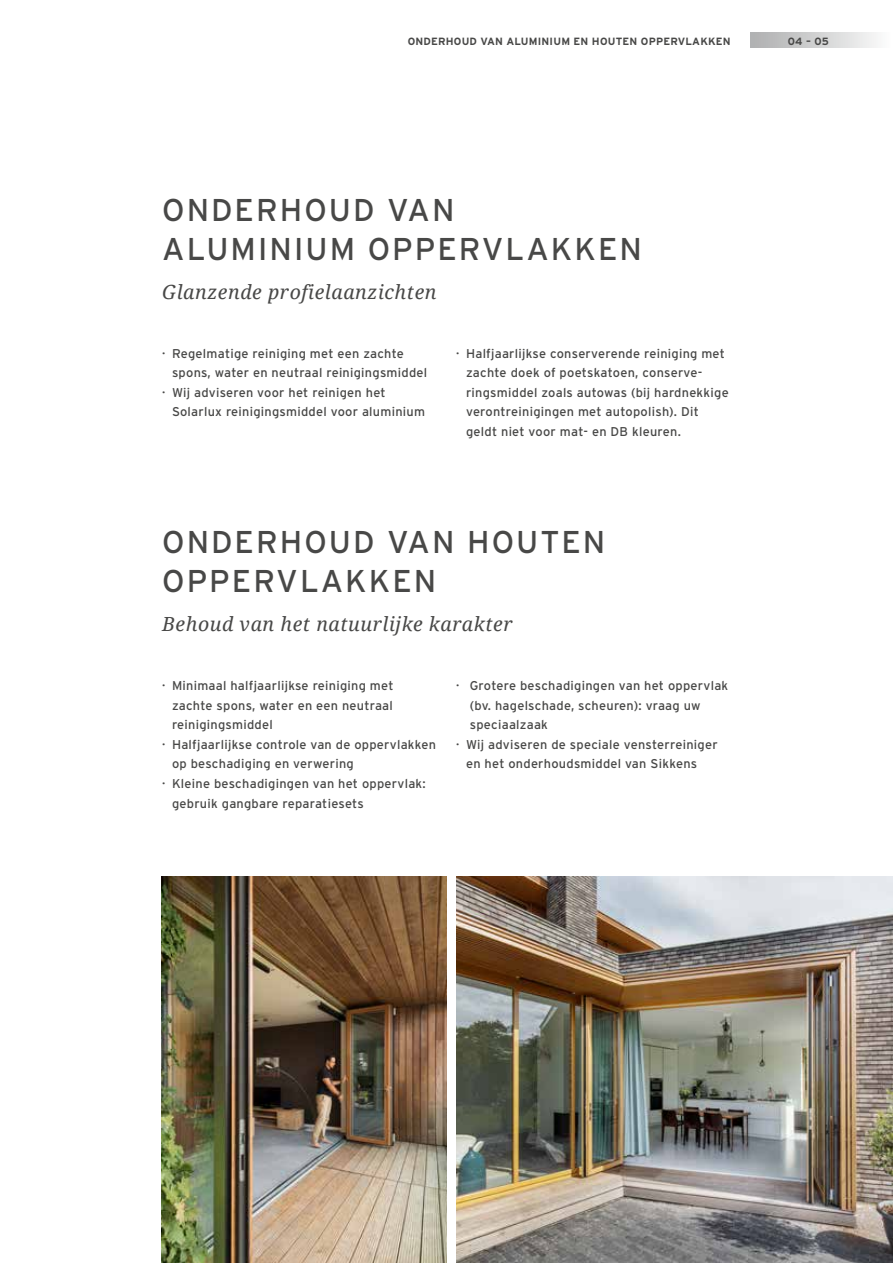
<style>
.page{position:relative;width:893px;height:1263px;background:#fff}
.page>*{position:absolute;margin:0;border:0;box-sizing:border-box;transform-origin:0 0}
.t1{font:31.5px/39.2px "Interstate";letter-spacing:.065em;color:#484847}
.t2{font:italic 19.5px "Droid Serif";letter-spacing:.03em;color:#484847}
.t3{font:12.75px/19.5px "Interstate";letter-spacing:.02em;color:#484847}
.t4{font:700 10.5px "Interstate";letter-spacing:.02em;color:#484847}
</style>
<div class="page">
<img style="left:161px;top:876px;width:285px;height:387px">
<img style="left:456px;top:876px;width:437px;height:387px">
<svg style="left:750px;top:33px;width:126px;height:15px;background:#d0d0d0"></svg>
<p class="t4" style="left:408px;top:35px;width:325px">ONDERHOUD VAN ALUMINIUM EN HOUTEN OPPERVLAKKEN</p>
<p class="t4" style="left:788px;top:35px;width:42px">04 – 05</p>
<h1 class="t1" style="left:162px;top:190px;width:481px">ONDERHOUD VAN<br>ALUMINIUM OPPERVLAKKEN</h1>
<h2 class="t2" style="left:162px;top:281px;width:276px">Glanzende profielaanzichten</h2>
<p class="t3" style="left:162px;top:343px;width:243px">· Regelmatige reiniging met een zachte</p>
<p class="t3" style="left:172px;top:363px;width:257px">spons, water en neutraal reinigingsmiddel</p>
<p class="t3" style="left:162px;top:382px;width:225px">· Wij adviseren voor het reinigen het</p>
<p class="t3" style="left:172px;top:402px;width:254px">Solarlux reinigingsmiddel voor aluminium</p>
<p class="t3" style="left:466px;top:343px;width:264px;text-indent:-10px">· Halfjaarlijkse conserverende reiniging met zachte doek of poetskatoen, conserve&shy;ringsmiddel zoals autowas (bij hardnekkige verontreinigingen met autopolish). Dit geldt niet voor mat- en DB kleuren.</p>
<h1 class="t1" style="left:162px;top:522px;width:445px">ONDERHOUD VAN HOUTEN<br>OPPERVLAKKEN</h1>
<h2 class="t2" style="left:162px;top:613px;width:352px">Behoud van het natuurlijke karakter</h2>
<p class="t3" style="left:162px;top:676px;width:233px">· Minimaal halfjaarlijkse reiniging met</p>
<p class="t3" style="left:172px;top:695px;width:222px">zachte spons, water en een neutraal</p>
<p class="t3" style="left:172px;top:715px;width:102px">reinigingsmiddel</p>
<p class="t3" style="left:162px;top:734px;width:275px">· Halfjaarlijkse controle van de oppervlakken</p>
<p class="t3" style="left:172px;top:754px;width:183px">op beschadiging en verwering</p>
<p class="t3" style="left:162px;top:774px;width:265px">· Kleine beschadigingen van het oppervlak:</p>
<p class="t3" style="left:172px;top:793px;width:193px">gebruik gangbare reparatiesets</p>
<p class="t3" style="left:456px;top:676px;width:274px">· Grotere beschadigingen van het oppervlak</p>
<p class="t3" style="left:470px;top:695px;width:232px">(bv. hagelschade, scheuren): vraag uw</p>
<p class="t3" style="left:470px;top:715px;width:80px">speciaalzaak</p>
<p class="t3" style="left:456px;top:734px;width:263px">· Wij adviseren de speciale vensterreiniger</p>
<p class="t3" style="left:466px;top:754px;width:233px">en het onderhoudsmiddel van Sikkens</p>
</div>
